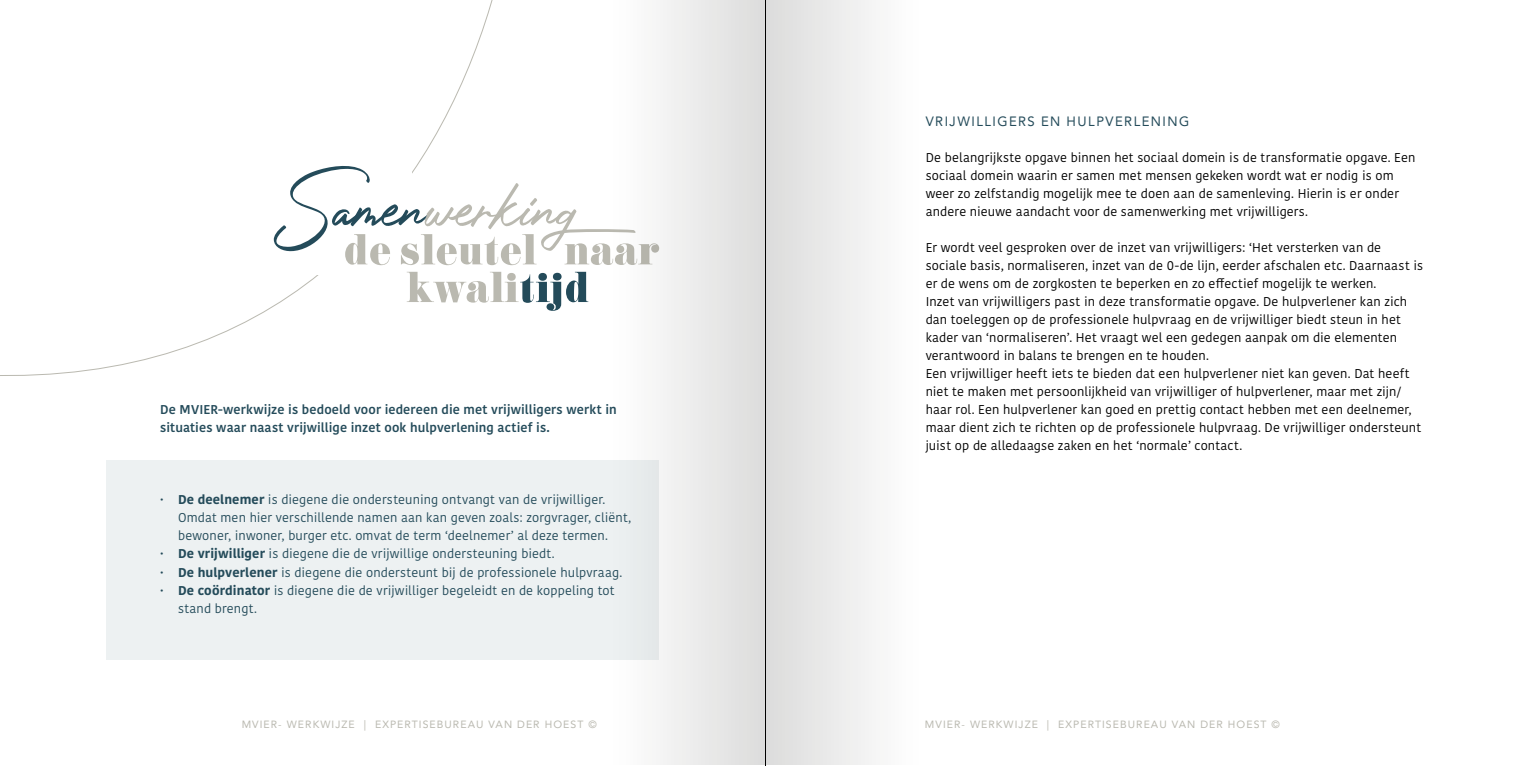
<style>
.page{position:relative;width:1531px;height:766px;background:#fff}
.page>*{position:absolute;margin:0;border:0;box-sizing:border-box;transform-origin:0 0}
.t1{font:13.5px "Avenir";letter-spacing:.115em;color:#244b5a}
.t2{font:12.75px/18px "Kohinoor Bangla";letter-spacing:.01em;color:#000}
.t3{font:12.75px "Kohinoor Bangla";letter-spacing:.01em;color:#244b5a}
.t4{font:600 12.75px/18px "Kohinoor Bangla";letter-spacing:.01em;color:#244b5a}
.t5{font:10.5px "Avenir";letter-spacing:.1em;color:#bab9b0}
.s1{font-weight:600}
.s2{font-weight:700}
</style>
<div class="page">
<div style="left:106px;top:460px;width:553px;height:199px;background:#edf1f2"></div>
<svg style="left:274px;top:163px;width:312px;height:102px"></svg>
<svg style="left:407px;top:272px;width:179px;height:39px"></svg>
<div style="left:766px;top:1px;width:179px;height:764px;background:linear-gradient(to right,#dddddc,#fff)"></div>
<div style="left:586px;top:1px;width:179px;height:764px;background:linear-gradient(to right,#fdfefe,#dfdede)"></div>
<hr style="left:765px;top:0;width:1px;height:765px;background:#000">
<p class="t4" style="left:160px;top:400px;width:458px">De MVIER-werkwijze is bedoeld voor iedereen die met vrijwilligers werkt in situaties waar naast vrijwillige inzet ook hulpverlening actief is.</p>
<p class="t3" style="left:160px;top:490px;width:447px"><span class="s1">·</span> <span class="s2">De deelnemer</span> is diegene die ondersteuning ontvangt van de vrijwilliger.</p>
<p class="t3" style="left:178px;top:508px;width:455px">Omdat men hier verschillende namen aan kan geven zoals: zorgvrager, cliënt,</p>
<p class="t3" style="left:178px;top:526px;width:431px">bewoner, inwoner, burger etc. omvat de term ‘deelnemer’ al deze termen.</p>
<p class="t3" style="left:160px;top:544px;width:396px"><span class="s1">·</span> <span class="s2">De vrijwilliger</span> is diegene die de vrijwillige ondersteuning biedt.</p>
<p class="t3" style="left:160px;top:562px;width:463px"><span class="s1">·</span> <span class="s2">De hulpverlener</span> is diegene die ondersteunt bij de professionele hulpvraag.</p>
<p class="t3" style="left:160px;top:580px;width:456px"><span class="s1">·</span> <span class="s2">De coördinator</span> is diegene die de vrijwilliger begeleidt en de koppeling tot</p>
<p class="t3" style="left:178px;top:598px;width:80px">stand brengt.</p>
<p class="t5" style="left:242px;top:715px;width:357px">MVIER- WERKWIJZE | EXPERTISEBUREAU VAN DER HOEST ©</p>
<p class="t1" style="left:926px;top:110px;width:265px">VRIJWILLIGERS EN HULPVERLENING</p>
<p class="t2" style="left:926px;top:148px;width:491px">De belangrijkste opgave binnen het sociaal domein is de transformatie opgave. Een sociaal domein waarin er samen met mensen gekeken wordt wat er nodig is om weer zo zelfstandig mogelijk mee te doen aan de samenleving. Hierin is er onder andere nieuwe aandacht voor de samenwerking met vrijwilligers.</p>
<p class="t2" style="left:926px;top:238px;width:499px">Er wordt veel gesproken over de inzet van vrijwilligers: ‘Het versterken van de sociale basis, normaliseren, inzet van de 0-de lijn, eerder afschalen etc. Daarnaast is er de wens om de zorgkosten te beperken en zo effectief mogelijk te werken.<br>Inzet van vrijwilligers past in deze transformatie opgave. De hulpverlener kan zich dan toeleggen op de professionele hulpvraag en de vrijwilliger biedt steun in het kader van ‘normaliseren’. Het vraagt wel een gedegen aanpak om die elementen verantwoord in balans te brengen en te houden.<br>Een vrijwilliger heeft iets te bieden dat een hulpverlener niet kan geven. Dat heeft niet te maken met persoonlijkheid van vrijwilliger of hulpverlener, maar met zijn/ haar rol. Een hulpverlener kan goed en prettig contact hebben met een deelnemer, maar dient zich te richten op de professionele hulpvraag. De vrijwilliger ondersteunt juist op de alledaagse zaken en het ‘normale’ contact.</p>
<p class="t5" style="left:925px;top:715px;width:357px">MVIER- WERKWIJZE | EXPERTISEBUREAU VAN DER HOEST ©</p>
</div>
